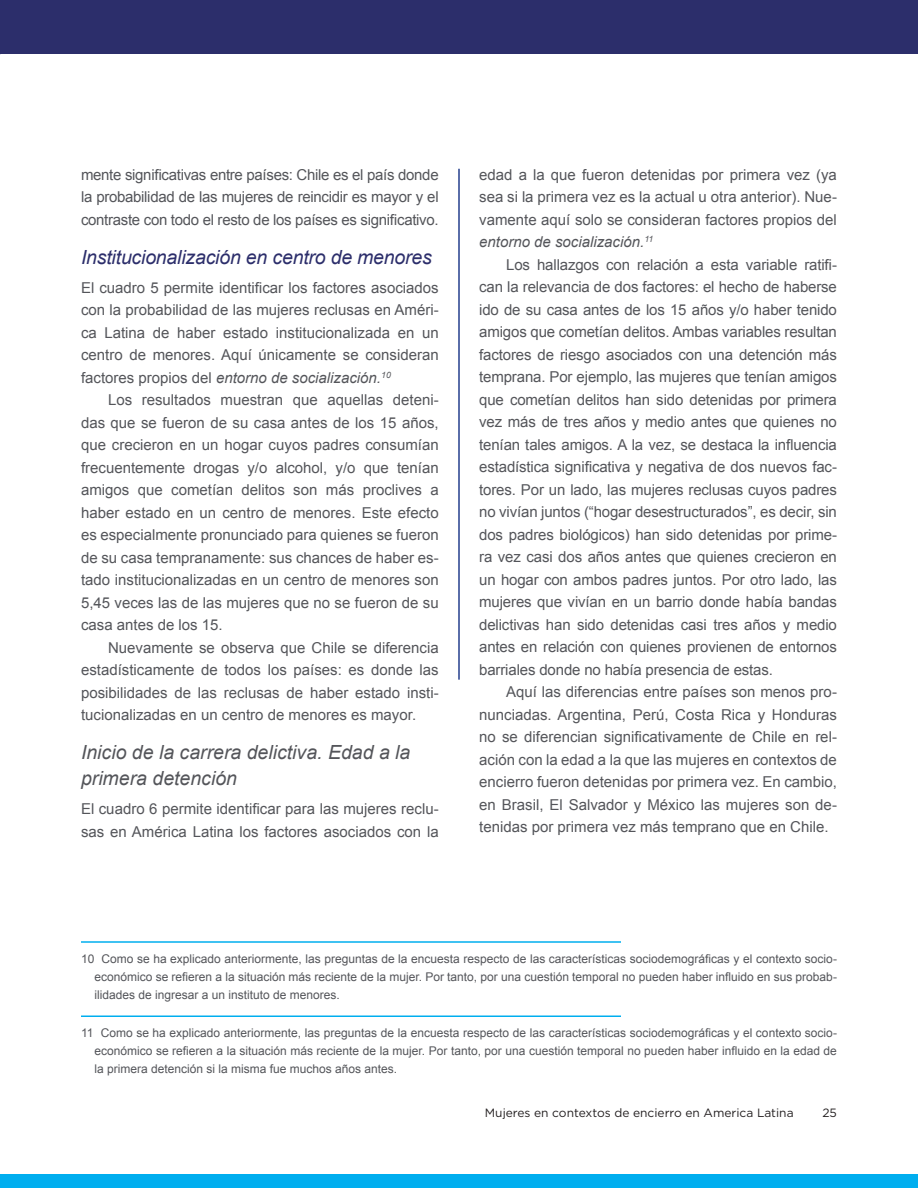
<style>
.page{position:relative;width:918px;height:1188px;background:#fff}
.page>*{position:absolute;margin:0;border:0;box-sizing:border-box;transform-origin:0 0}
.Paragraph-SUB_HEAD{font:italic 19.5px/25.5px "Arial";color:#54555a}
.Paragraph-SUB_HEAD-2{font:italic 19.5px "Arial";letter-spacing:-.01em;color:#2c2e6b}
.Body{font:15px/22.5px "Arial";color:#54555a;text-align:justify}
._1st_Paragraph{font:15px/22.5px "Arial";color:#54555a;text-align:justify}
.Footnote-RULE{font:12px/18px "Arial";color:#54555a;text-align:justify}
.t1{font:12px "Gotham";color:#231f20}
.s1{font-style:italic}
</style>
<div class="page">
<div style="left:0;top:1174px;width:918px;height:14px;background:#00aeef"></div>
<div style="left:0;top:0;width:918px;height:54px;background:#2c2e6b"></div>
<hr style="left:81px;top:941px;width:540px;height:2px;background:#00aeef">
<hr style="left:81px;top:1016px;width:540px;height:1px;background:#00aeef">
<hr style="left:458px;top:169px;width:2px;height:511px;background:#253f8e">
<p class="Body" style="left:81px;top:163px;width:359px">mente significativas entre países: Chile es el país donde la probabilidad de las mujeres de reincidir es mayor y el contraste con todo el resto de los países es significativo.</p>
<p class="Paragraph-SUB_HEAD-2" style="left:81px;top:244px;width:352px">Institucionalización en centro de menores</p>
<p class="_1st_Paragraph" style="left:81px;top:277px;width:359px">El cuadro 5 permite identificar los factores asociados con la probabilidad de las mujeres reclusas en Améri&shy;ca Latina de haber estado institucionalizada en un centro de menores. Aquí únicamente se consideran factores propios del <span class="s1">entorno de socialización.</span><sup>10</sup></p>
<p class="Body" style="left:81px;top:389px;width:359px;text-indent:27px">Los resultados muestran que aquellas deteni&shy;das que se fueron de su casa antes de los 15 años, que crecieron en un hogar cuyos padres consumían frecuentemente drogas y/o alcohol, y/o que tenían amigos que cometían delitos son más proclives a haber estado en un centro de menores. Este efecto es especialmente pronunciado para quienes se fueron de su casa tempranamente: sus chances de haber es&shy;tado institucionalizadas en un centro de menores son 5,45 veces las de las mujeres que no se fueron de su casa antes de los 15.</p>
<p class="Body" style="left:81px;top:637px;width:359px;text-indent:27px">Nuevamente se observa que Chile se diferencia estadísticamente de todos los países: es donde las posibilidades de las reclusas de haber estado insti&shy;tucionalizadas en un centro de menores es mayor.</p>
<p class="Paragraph-SUB_HEAD" style="left:81px;top:740px;width:331px">Inicio de la carrera delictiva. Edad a la primera detención</p>
<p class="_1st_Paragraph" style="left:81px;top:798px;width:359px">El cuadro 6 permite identificar para las mujeres reclu&shy;sas en América Latina los factores asociados con la</p>
<p class="_1st_Paragraph" style="left:479px;top:163px;width:359px">edad a la que fueron detenidas por primera vez (ya sea si la primera vez es la actual u otra anterior). Nue&shy;vamente aquí solo se consideran factores propios del <span class="s1">entorno de socialización.</span><sup>11</sup></p>
<p class="Body" style="left:479px;top:253px;width:359px;text-indent:27px">Los hallazgos con relación a esta variable ratifi&shy;can la relevancia de dos factores: el hecho de haberse ido de su casa antes de los 15 años y/o haber tenido amigos que cometían delitos. Ambas variables resultan factores de riesgo asociados con una detención más temprana. Por ejemplo, las mujeres que tenían amigos que cometían delitos han sido detenidas por primera vez más de tres años y medio antes que quienes no tenían tales amigos. A la vez, se destaca la influencia estadística significativa y negativa de dos nuevos fac&shy;tores. Por un lado, las mujeres reclusas cuyos padres no vivían juntos (“hogar desestructurados”, es decir, sin dos padres biológicos) han sido detenidas por prime&shy;ra vez casi dos años antes que quienes crecieron en un hogar con ambos padres juntos. Por otro lado, las mujeres que vivían en un barrio donde había bandas delictivas han sido detenidas casi tres años y medio antes en relación con quienes provienen de entornos barriales donde no había presencia de estas.</p>
<p class="Body" style="left:479px;top:681px;width:359px;text-indent:27px">Aquí las diferencias entre países son menos pro&shy;nunciadas. Argentina, Perú, Costa Rica y Honduras no se diferencian significativamente de Chile en rel&shy;ación con la edad a la que las mujeres en contextos de encierro fueron detenidas por primera vez. En cambio, en Brasil, El Salvador y México las mujeres son de&shy;tenidas por primera vez más temprano que en Chile.</p>
<p class="Footnote-RULE" style="left:94px;top:950px;width:744px;text-indent:-14px">10 Como se ha explicado anteriormente, las preguntas de la encuesta respecto de las características sociodemográficas y el contexto socio&shy;económico se refieren a la situación más reciente de la mujer. Por tanto, por una cuestión temporal no pueden haber influido en sus probab&shy;ilidades de ingresar a un instituto de menores.</p>
<p class="Footnote-RULE" style="left:94px;top:1024px;width:744px;text-indent:-14px">11 Como se ha explicado anteriormente, las preguntas de la encuesta respecto de las características sociodemográficas y el contexto socio&shy;económico se refieren a la situación más reciente de la mujer. Por tanto, por una cuestión temporal no pueden haber influido en la edad de la primera detención si la misma fue muchos años antes.</p>
<p class="t1" style="left:485px;top:1105px;width:310px">Mujeres en contextos de encierro en America Latina</p>
<p class="t1" style="left:822px;top:1105px;width:16px">25</p>
</div>
